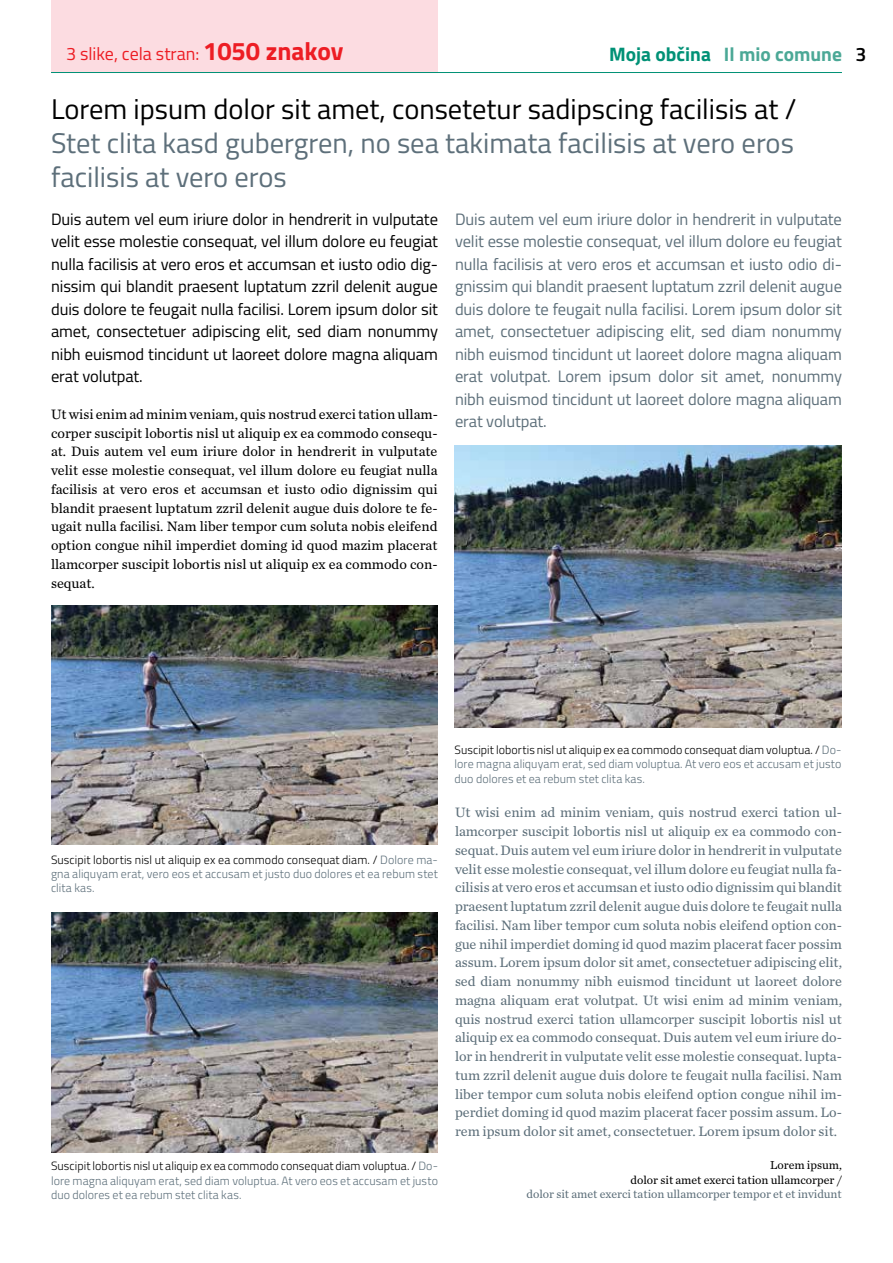
<style>
.page{position:relative;width:893px;height:1263px;background:#fff}
.page>*{position:absolute;margin:0;border:0;box-sizing:border-box;transform-origin:0 0}
.t1{font:28.5px/34.2px "Titillium";color:#5d6f7a}
.t2{font:28.5px "Titillium";color:#000}
.t3{font:700 19.5px "Titillium";color:#4ba896}
.t4{font:18px "Titillium";color:#ed1d24}
.t5{font:16.5px/22.5px "Titillium";letter-spacing:-.005em;color:#5d6f7a;text-align:justify}
.t6{font:16.5px/22.5px "Titillium";letter-spacing:-.005em;color:#000;text-align:justify}
.t7{font:14.25px/18.8px "Chronicle Text G2";color:#5d6f7a;text-align:justify}
.t8{font:14.25px/18.8px "Chronicle Text G2";color:#000;text-align:justify}
.t9{font:300 12px/14.4px "Titillium";letter-spacing:.005em;color:#5d6f7a;text-align:justify}
.t10{font:12px "Chronicle Text G2";color:#5d6f7a}
.t11{font:12px/14.4px "Chronicle Text G2";color:#000;text-align:right}
.s1{font-weight:700;font-size:25.5px}
.s2{color:#009176}
.s3{font-weight:600;color:#000}
.s4{color:#000}
</style>
<div class="page">
<div style="left:51px;top:0;width:387px;height:72px;background:#fcdce1"></div>
<hr style="left:51px;top:72px;width:791px;height:1px;background:#009176">
<img style="left:455px;top:445px;width:386px;height:282px">
<img style="left:51px;top:606px;width:386px;height:239px">
<img style="left:51px;top:912px;width:386px;height:240px">
<p class="t4" style="left:66px;top:41px;width:279px">3 slike, cela stran: <span class="s1">1050 znakov</span></p>
<h2 class="t3" style="left:609px;top:40px;width:259px"><span class="s2">Moja občina</span> Il mio comune <span class="s3">3</span></h2>
<h1 class="t2" style="left:51px;top:88px;width:747px">Lorem ipsum dolor sit amet, consetetur sadipscing facilisis at /</h1>
<h1 class="t1" style="left:51px;top:125px;width:744px">Stet clita kasd gubergren, no sea takimata facilisis at vero eros facilisis at vero eros</h1>
<p class="t6" style="left:51px;top:207px;width:388px">Duis autem vel eum iriure dolor in hendrerit in vulputate velit esse molestie consequat, vel illum dolore eu feugiat nulla facilisis at vero eros et accumsan et iusto odio dig&shy;nissim qui blandit praesent luptatum zzril delenit augue duis dolore te feugait nulla facilisi. Lorem ipsum dolor sit amet, consectetuer adipiscing elit, sed diam nonummy nibh euismod tincidunt ut laoreet dolore magna aliquam erat volutpat.</p>
<p class="t8" style="left:51px;top:404px;width:388px">Ut wisi enim ad minim veniam, quis nostrud exerci tation ullam&shy;corper suscipit lobortis nisl ut aliquip ex ea commodo consequ&shy;at. Duis autem vel eum iriure dolor in hendrerit in vulputate velit esse molestie consequat, vel illum dolore eu feugiat nulla facilisis at vero eros et accumsan et iusto odio dignissim qui blandit praesent luptatum zzril delenit augue duis dolore te fe&shy;ugait nulla facilisi. Nam liber tempor cum soluta nobis eleifend option congue nihil imperdiet doming id quod mazim placerat llamcorper suscipit lobortis nisl ut aliquip ex ea commodo con&shy;sequat.</p>
<p class="t5" style="left:455px;top:207px;width:388px">Duis autem vel eum iriure dolor in hendrerit in vulputate velit esse molestie consequat, vel illum dolore eu feugiat nulla facilisis at vero eros et accumsan et iusto odio di&shy;gnissim qui blandit praesent luptatum zzril delenit augue duis dolore te feugait nulla facilisi. Lorem ipsum dolor sit amet, consectetuer adipiscing elit, sed diam nonummy nibh euismod tincidunt ut laoreet dolore magna aliquam erat volutpat. Lorem ipsum dolor sit amet, nonummy nibh euismod tincidunt ut laoreet dolore magna aliquam erat volutpat.</p>
<p class="t9" style="left:51px;top:852px;width:388px"><span class="s4">Suscipit lobortis nisl ut aliquip ex ea commodo consequat diam. /</span> Dolore ma&shy;gna aliquyam erat, vero eos et accusam et justo duo dolores et ea rebum stet clita kas.</p>
<p class="t9" style="left:51px;top:1158px;width:388px"><span class="s4">Suscipit lobortis nisl ut aliquip ex ea commodo consequat diam voluptua. /</span> Do&shy;lore magna aliquyam erat, sed diam voluptua. At vero eos et accusam et justo duo dolores et ea rebum stet clita kas.</p>
<p class="t9" style="left:455px;top:742px;width:388px"><span class="s4">Suscipit lobortis nisl ut aliquip ex ea commodo consequat diam voluptua. /</span> Do&shy;lore magna aliquyam erat, sed diam voluptua. At vero eos et accusam et justo duo dolores et ea rebum stet clita kas.</p>
<p class="t7" style="left:455px;top:802px;width:388px">Ut wisi enim ad minim veniam, quis nostrud exerci tation ul&shy;lamcorper suscipit lobortis nisl ut aliquip ex ea commodo con&shy;sequat. Duis autem vel eum iriure dolor in hendrerit in vulputate velit esse molestie consequat, vel illum dolore eu feugiat nulla fa&shy;cilisis at vero eros et accumsan et iusto odio dignissim qui blandit praesent luptatum zzril delenit augue duis dolore te feugait nulla facilisi. Nam liber tempor cum soluta nobis eleifend option con&shy;gue nihil imperdiet doming id quod mazim placerat facer possim assum. Lorem ipsum dolor sit amet, consectetuer adipiscing elit, sed diam nonummy nibh euismod tincidunt ut laoreet dolore magna aliquam erat volutpat. Ut wisi enim ad minim veniam, quis nostrud exerci tation ullamcorper suscipit lobortis nisl ut aliquip ex ea commodo consequat. Duis autem vel eum iriure do&shy;lor in hendrerit in vulputate velit esse molestie consequat. lupta&shy;tum zzril delenit augue duis dolore te feugait nulla facilisi. Nam liber tempor cum soluta nobis eleifend option congue nihil im&shy;perdiet doming id quod mazim placerat facer possim assum. Lo&shy;rem ipsum dolor sit amet, consectetuer. Lorem ipsum dolor sit.</p>
<p class="t11" style="left:631px;top:1157px;width:213px">Lorem ipsum,<br>dolor sit amet exerci tation ullamcorper /</p>
<p class="t10" style="left:527px;top:1185px;width:317px">dolor sit amet exerci tation ullamcorper tempor et et invidunt</p>
</div>
